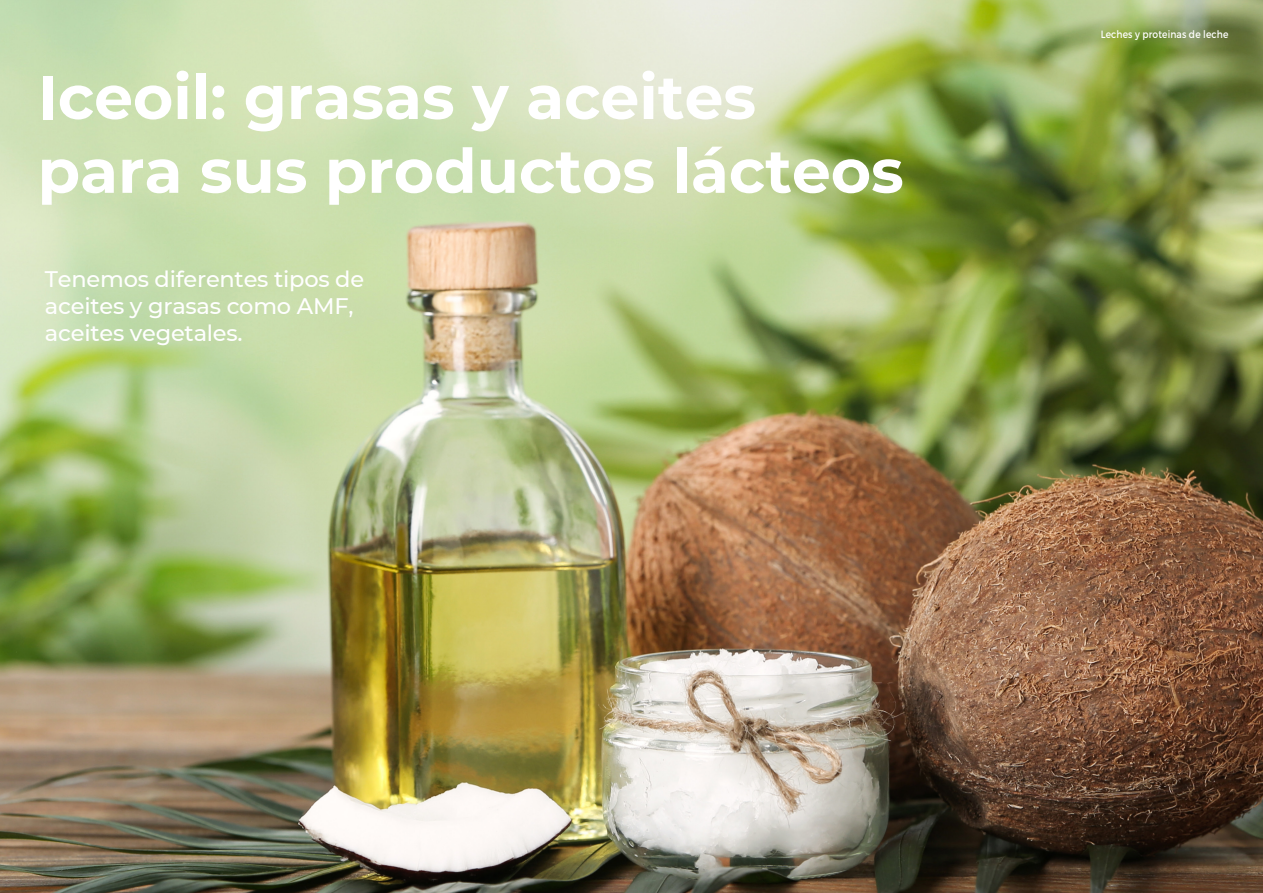
<style>
.page{position:relative;width:1263px;height:893px;background:#fff}
.page>*{position:absolute;margin:0;border:0;box-sizing:border-box;transform-origin:0 0}
.t1{font:700 61.5px/73.8px "Montserrat";color:#fff}
.t2{font:500 22.5px/27px "Montserrat";letter-spacing:-.01em;color:#fff}
.t3{font:10.5px "Montserrat";letter-spacing:.015em;color:#fff;scale:.87 1}
</style>
<div class="page">
<img style="left:0;top:0;width:1263px;height:893px">
<h1 class="t1" style="left:38px;top:57px;width:867px">Iceoil: grasas y aceites para sus productos lácteos</h1>
<p class="t2" style="left:45px;top:265px;width:321px">Tenemos diferentes tipos de aceites y grasas como AMF, aceites vegetales.</p>
<p class="t3" style="left:1101px;top:28px;width:148px">Leches y proteinas de leche</p>
</div>
